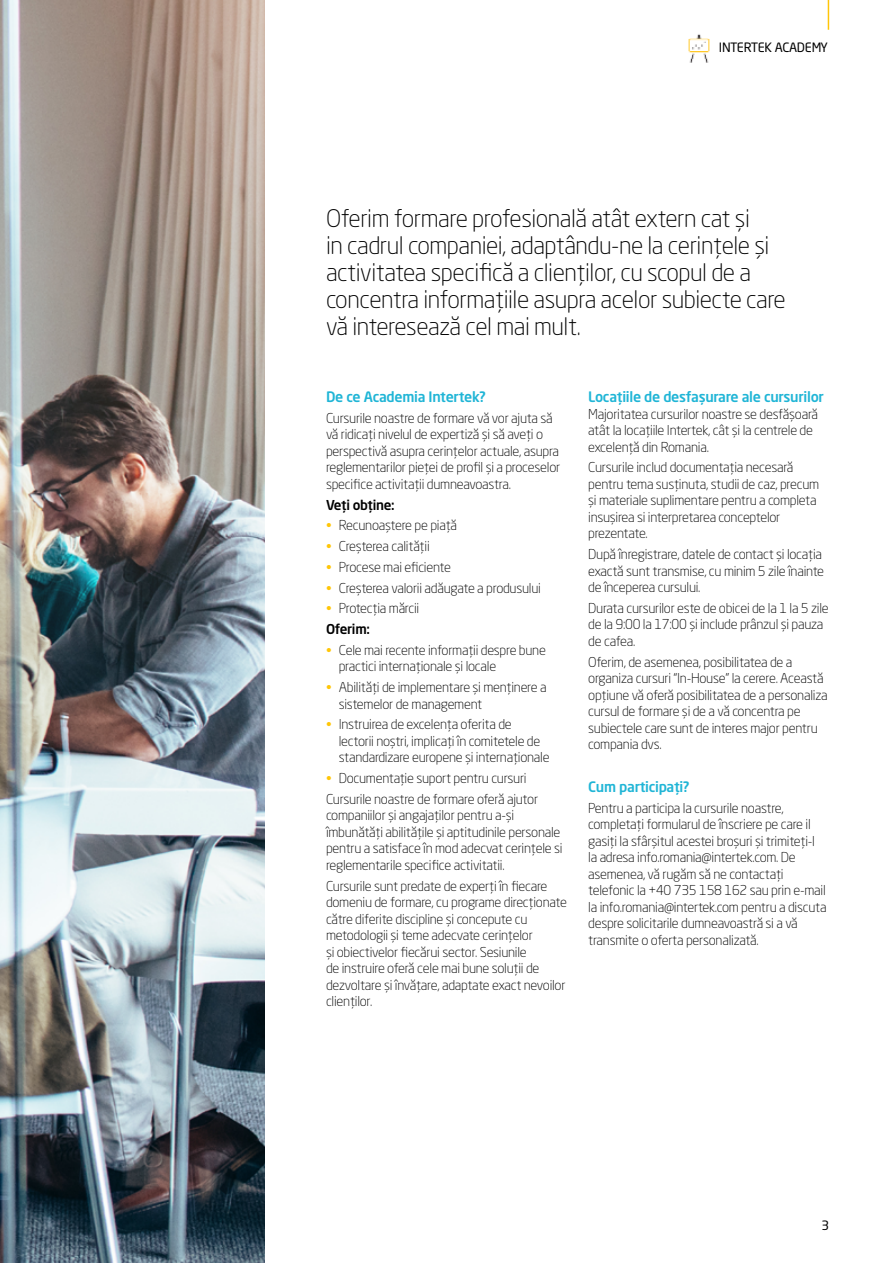
<style>
.page{position:relative;width:893px;height:1263px;background:#fff}
.page>*{position:absolute;margin:0;border:0;box-sizing:border-box;transform-origin:0 0}
.t1{font:300 24px/27px "Neo Sans Pro";letter-spacing:-.02em;color:#000}
.t2{font:500 14.25px "Neo Sans Pro";letter-spacing:-.02em;color:#20b5d6}
.t3{font:500 14.25px "Neo Sans Std";letter-spacing:-.02em;color:#20b5d6}
.t4{font:300 13.5px/16.5px "Neo Sans Pro";letter-spacing:-.02em;color:#000}
.t5{font:500 13.5px "Neo Sans Pro";letter-spacing:-.02em;color:#000}
.t6{font:12.75px "Neo Sans Std";letter-spacing:-.02em;color:#000}
.s1{color:#ffc608}
.s2{font-weight:500}
.s3{font-family:"Neo Sans Std"}
</style>
<div class="page">
<img style="left:0;top:0;width:265px;height:1263px">
<hr style="left:828px;top:0;width:1px;height:30px;background:#ffc608">
<img style="left:688px;top:34px;width:22px;height:29px">
<p class="t6" style="left:719px;top:40px;width:111px">INTERTEK ACADEMY</p>
<h1 class="t1" style="left:326px;top:204px;width:461px">Oferim formare profesională atât extern cat și<br>in cadrul companiei, adaptându-ne la cerințele şi activitatea specifică a clienților, cu scopul de a concentra informațiile asupra acelor subiecte care vă interesează cel mai mult.</h1>
<p class="t3" style="left:326px;top:388px;width:161px">De ce Academia Intertek?</p>
<p class="t4" style="left:326px;top:410px;width:236px">Cursurile noastre de formare vă vor ajuta să vă ridicați nivelul de expertiză și să aveți o perspectivă asupra cerințelor actuale, asupra reglementarilor pieței de profil și a proceselor specifice activitații dumneavoastra.</p>
<p class="t5" style="left:326px;top:496px;width:70px">Veţi obţine:</p>
<p class="t4" style="left:326px;top:517px;width:133px"><span class="s1">•</span> Recunoaştere pe piață</p>
<p class="t4" style="left:326px;top:538px;width:105px"><span class="s1">•</span> Creșterea calității</p>
<p class="t4" style="left:326px;top:559px;width:126px"><span class="s1">•</span> Procese mai eficiente</p>
<p class="t4" style="left:326px;top:579px;width:216px"><span class="s1">•</span> Creșterea valorii adăugate a produsului</p>
<p class="t4" style="left:326px;top:598px;width:95px;line-height:20.7px"><span class="s1">•</span> Protecția mărcii<br><span class="s2">Oferim:</span></p>
<p class="t4" style="left:339px;top:642px;width:209px;text-indent:-13px"><span class="s1">•</span> Cele mai recente informații despre bune practici internaționale și locale</p>
<p class="t4" style="left:339px;top:679px;width:209px;text-indent:-13px"><span class="s1">•</span> Abilități de implementare și menținere a sistemelor de management</p>
<p class="t4" style="left:339px;top:716px;width:212px;text-indent:-13px"><span class="s1">•</span> Instruirea de excelența oferita de lectorii noștri, implicați în comitetele de standardizare europene și internaționale</p>
<p class="t4" style="left:326px;top:768px;width:214px;line-height:20.7px"><span class="s1">•</span> Documentaţie suport pentru cursur<span class="s3">i<br></span>Cursurile noastre de formare oferă ajutor</p>
<p class="t4" style="left:326px;top:807px;width:238px">companiilor și angajaților pentru a-și îmbunătăți abilitățile și aptitudinile personale pentru a satisface în mod adecvat cerințele si reglementarile specifice activitatii.</p>
<p class="t4" style="left:326px;top:877px;width:242px">Cursurile sunt predate de experți în fiecare domeniu de formare, cu programe direcționate către diferite discipline și concepute cu metodologii și teme adecvate cerințelor<br>și obiectivelor fiecărui sector. Sesiunile<br>de instruire oferă cele mai bune soluții de dezvoltare și învățare, adaptate exact nevoilor clienților.</p>
<p class="t2" style="left:588px;top:388px;width:237px">Locațiile de desfașurare ale cursurilor</p>
<p class="t4" style="left:588px;top:405px;width:231px">Majoritatea cursurilor noastre se desfășoară atât la locațiile Intertek, cât și la centrele de excelență din Romania.</p>
<p class="t4" style="left:588px;top:459px;width:232px">Cursurile includ documentația necesară pentru tema susținuta, studii de caz, precum și materiale suplimentare pentru a completa insușirea si interpretarea conceptelor prezentate.</p>
<p class="t4" style="left:588px;top:546px;width:237px">După înregistrare, datele de contact și locația exactă sunt transmise, cu minim 5 zile înainte de începerea cursului.</p>
<p class="t4" style="left:588px;top:600px;width:242px">Durata cursurilor este de obicei de la 1 la 5 zile de la 9:00 la 17:00 și include prânzul și pauza de cafea.</p>
<p class="t4" style="left:588px;top:653px;width:241px">Oferim, de asemenea, posibilitatea de a organiza cursuri “In-House” la cerere. Această opțiune vă oferă posibilitatea de a personaliza cursul de formare și de a vă concentra pe subiectele care sunt de interes major pentru compania dvs.</p>
<p class="t2" style="left:588px;top:778px;width:103px">Cum participați?</p>
<p class="t4" style="left:588px;top:800px;width:240px">Pentru a participa la cursurile noastre, completați formularul de înscriere pe care il gasiți la sfârșitul acestei broșuri și trimiteți-l la adresa info.romania@intertek.com. De asemenea, vă rugăm să ne contactați telefonic la +40 735 158 162 sau prin e-mail la info.romania@intertek.com pentru a discuta despre solicitarile dumneavoastră si a vă transmite o oferta personalizată.</p>
<p class="t6" style="left:821px;top:1218px;width:9px">3</p>
</div>
